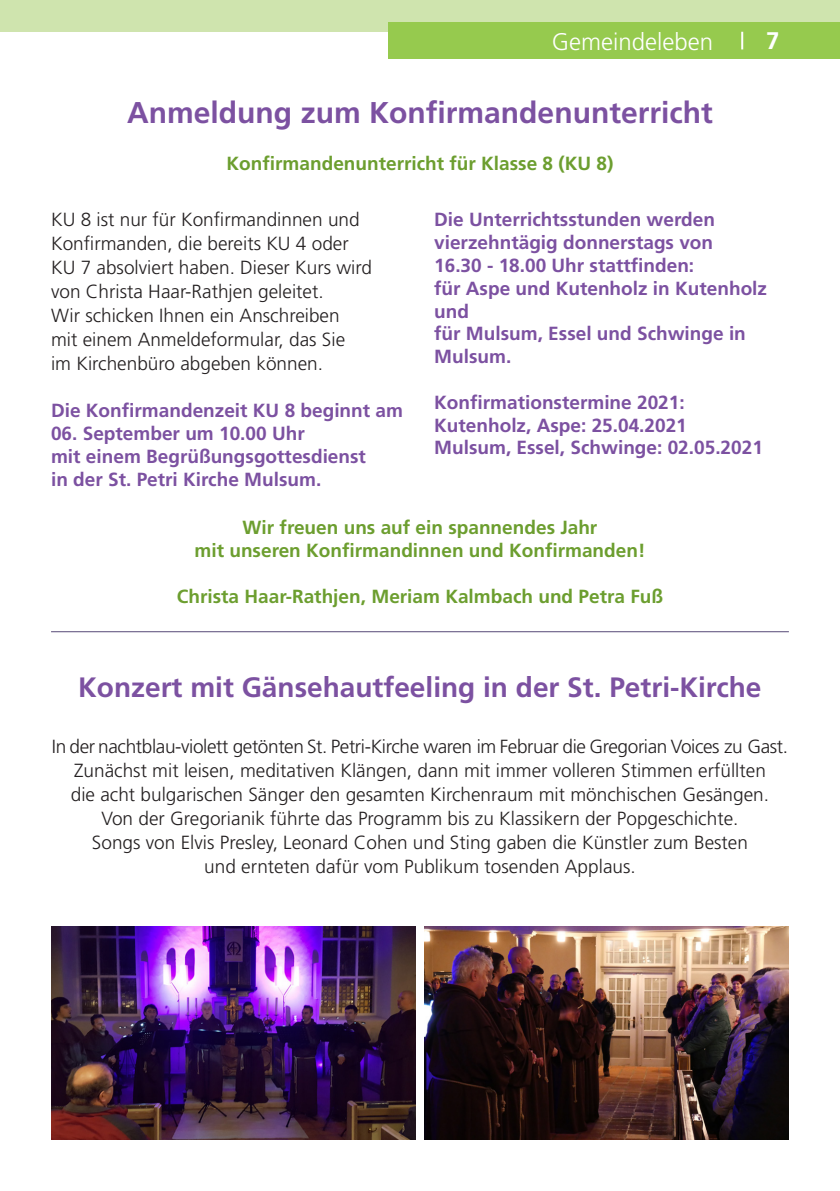
<style>
.page{position:relative;width:840px;height:1191px;background:#fff}
.page>*{position:absolute;margin:0;border:0;box-sizing:border-box;transform-origin:0 0}
.t1{font:700 30px "Frutiger";color:#7c51a1}
.t2{font:700 28px "Frutiger";color:#7c51a1}
.t3{font:300 24px "Frutiger";color:#fff}
.t4{font:700 24px "Frutiger";color:#fff}
.t5{font:300 19px/24px "Frutiger";color:#231f20}
.t6{font:700 19px/22.8px "Frutiger";color:#7c51a1}
.t7{font:700 19px/22.8px "Frutiger";color:#6c9e2f;text-align:center}
</style>
<div class="page">
<div style="left:0;top:0;width:839px;height:32px;background:#cfe4ae"></div>
<div style="left:388px;top:22px;width:451px;height:37px;background:#96ca4e"></div>
<svg style="left:741px;top:32px;width:1px;height:17px"></svg>
<hr style="left:51px;top:631px;width:737px;height:1px;background:#564977">
<img style="left:51px;top:926px;width:364px;height:213px">
<img style="left:424px;top:926px;width:364px;height:214px">
<p class="t3" style="left:551px;top:28px;width:163px">Gemeindeleben</p>
<p class="t4" style="left:765px;top:27px;width:15px">7</p>
<h1 class="t1" style="left:127px;top:94px;width:587px">Anmeldung zum Konfirmandenunterricht</h1>
<p class="t7" style="left:226px;top:152px;width:388px">Konfirmandenunterricht für Klasse 8 (KU 8)</p>
<p class="t6" style="left:434px;top:208px;width:334px">Die Unterrichtsstunden werden vierzehntägig donnerstags von<br>16.30 - 18.00 Uhr stattfinden:<br>für Aspe und Kutenholz in Kutenholz und<br>für Mulsum, Essel und Schwinge in<br>Mulsum.</p>
<p class="t6" style="left:434px;top:391px;width:330px">Konfirmationstermine 2021:<br>Kutenholz, Aspe: 25.04.2021<br>Mulsum, Essel, Schwinge: 02.05.2021</p>
<p class="t5" style="left:51px;top:208px;width:322px">KU 8 ist nur für Konfirmandinnen und Konfirmanden, die bereits KU 4 oder KU 7 absolviert haben. Dieser Kurs wird von Christa Haar-Rathjen geleitet.<br>Wir schicken Ihnen ein Anschreiben<br>mit einem Anmeldeformular, das Sie<br>im Kirchenbüro abgeben können.</p>
<p class="t6" style="left:51px;top:399px;width:353px">Die Konfirmandenzeit KU 8 beginnt am</p>
<p class="t6" style="left:51px;top:422px;width:316px">06. September um 10.00 Uhr<br>mit einem Begrüßungsgottesdienst in der St. Petri Kirche Mulsum.</p>
<p class="t7" style="left:194px;top:516px;width:452px">Wir freuen uns auf ein spannendes Jahr<br>mit unseren Konfirmandinnen und Konfirmanden!</p>
<p class="t7" style="left:177px;top:585px;width:487px">Christa Haar-Rathjen, Meriam Kalmbach und Petra Fuß</p>
<h2 class="t2" style="left:78px;top:671px;width:684px">Konzert mit Gänsehautfeeling in der St. Petri-Kirche</h2>
<p class="t5" style="left:52px;top:734px;width:737px;text-align:center">In der nachtblau-violett getönten St. Petri-Kirche waren im Februar die Gregorian Voices zu Gast.<br>Zunächst mit leisen, meditativen Klängen, dann mit immer volleren Stimmen erfüllten<br>die acht bulgarischen Sänger den gesamten Kirchenraum mit mönchischen Gesängen.<br>Von der Gregorianik führte das Programm bis zu Klassikern der Popgeschichte.<br>Songs von Elvis Presley, Leonard Cohen und Sting gaben die Künstler zum Besten<br>und ernteten dafür vom Publikum tosenden Applaus.</p>
</div>
